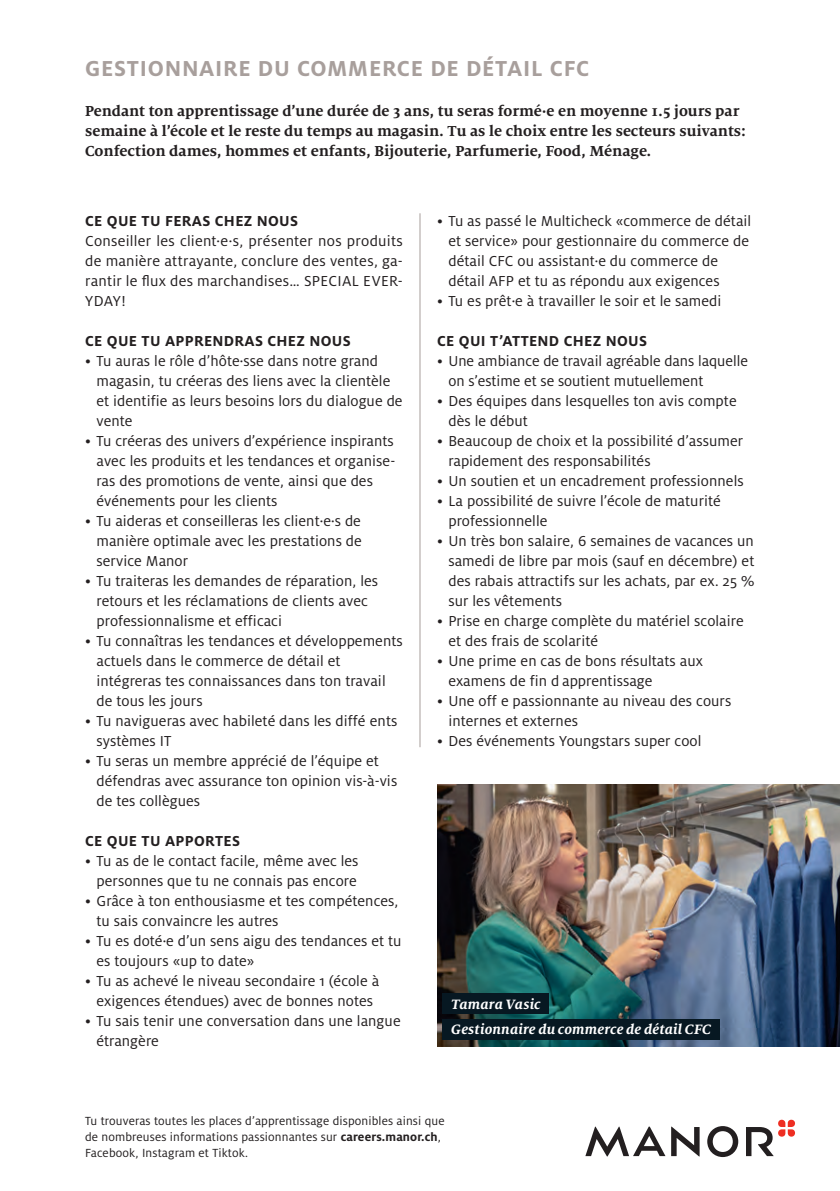
<style>
.page{position:relative;width:840px;height:1191px;background:#fff}
.page>*{position:absolute;margin:0;border:0;box-sizing:border-box;transform-origin:0 0}
.t1{font:700 24px "Milo OT";letter-spacing:.03em;color:#a89f9c}
.t2{font:16px/20px "Milo OT";letter-spacing:.005em;color:#231f20}
.t3{font:700 16px/20px "Milo Serif OT";color:#231f20}
.t4{font:700 16px "Milo OT";letter-spacing:.02em;color:#231f20}
.t5{font:italic 700 15px/25.6px "Milo Serif OT";letter-spacing:.01em;color:#fff}
.t6{font:13px/16px "Milo OT";letter-spacing:.01em;color:#231f20}
.s1{font-weight:700}
</style>
<div class="page">
<svg style="left:746px;top:1119px;width:48px;height:37px"></svg>
<svg style="left:707px;top:1126px;width:30px;height:31px"></svg>
<svg style="left:585px;top:1126px;width:114px;height:30px"></svg>
<img style="left:437px;top:784px;width:402px;height:262px">
<hr style="left:419px;top:213px;width:1px;height:534px;background:#a89f9c">
<div style="left:442px;top:993px;width:106px;height:21px;background:#071822"></div>
<div style="left:442px;top:1019px;width:277px;height:20px;background:#071822"></div>
<h1 class="t1" style="left:85px;top:55px;width:505px">GESTIONNAIRE DU COMMERCE DE DÉTAIL CFC</h1>
<p class="t3" style="left:85px;top:101px;width:662px">Pendant ton apprentissage d’une durée de 3 ans, tu seras formé·e en moyenne 1.5 jours par semaine à l’école et le reste du temps au magasin. Tu as le choix entre les secteurs suivants:<br>Confection dames, hommes et enfants, Bijouterie, Parfumerie, Food, Ménage.</p>
<p class="t4" style="left:85px;top:212px;width:214px">CE QUE TU FERAS CHEZ NOUS</p>
<p class="t2" style="left:85px;top:231px;width:319px;text-align:justify">Conseiller les client·e·s, présenter nos produits de manière attrayante, conclure des ventes, ga&shy;rantir le flux des marchandises… SPECIAL EVER-YDAY!</p>
<p class="t4" style="left:85px;top:332px;width:267px">CE QUE TU APPRENDRAS CHEZ NOUS</p>
<p class="t2" style="left:96px;top:351px;width:307px;text-indent:-11px">• Tu auras le rôle d’hôte·sse dans notre grand magasin, tu créeras des liens avec la clientèle et identifie as leurs besoins lors du dialogue de vente</p>
<p class="t2" style="left:96px;top:431px;width:300px;text-indent:-11px">• Tu créeras des univers d’expérience inspirants avec les produits et les tendances et organise&shy;ras des promotions de vente, ainsi que des événements pour les clients</p>
<p class="t2" style="left:96px;top:511px;width:267px;text-align:justify;text-indent:-11px">• Tu aideras et conseilleras les client·e·s de manière optimale avec les prestations de service Manor</p>
<p class="t2" style="left:96px;top:571px;width:283px;text-indent:-11px">• Tu traiteras les demandes de réparation, les retours et les réclamations de clients avec professionnalisme et efficaci</p>
<p class="t2" style="left:96px;top:631px;width:307px;text-indent:-11px">• Tu connaîtras les tendances et développements actuels dans le commerce de détail et intégreras tes connaissances dans ton travail de tous les jours</p>
<p class="t2" style="left:96px;top:711px;width:302px;text-indent:-11px">• Tu navigueras avec habileté dans les diffé ents systèmes IT</p>
<p class="t2" style="left:96px;top:751px;width:302px;text-indent:-11px">• Tu seras un membre apprécié de l’équipe et défendras avec assurance ton opinion vis-à-vis de tes collègues</p>
<p class="t4" style="left:85px;top:832px;width:156px">CE QUE TU APPORTES</p>
<p class="t2" style="left:85px;top:851px;width:275px;text-align:center">• Tu as de le contact facile, même avec les personnes que tu ne connais pas encore</p>
<p class="t2" style="left:96px;top:891px;width:303px;text-indent:-11px">• Grâce à ton enthousiasme et tes compétences, tu sais convaincre les autres</p>
<p class="t2" style="left:96px;top:931px;width:306px;text-indent:-11px">• Tu es doté·e d’un sens aigu des tendances et tu es toujours «up to date»</p>
<p class="t2" style="left:85px;top:971px;width:295px;text-align:center">• Tu as achevé le niveau secondaire 1 (école à exigences étendues) avec de bonnes notes</p>
<p class="t2" style="left:96px;top:1011px;width:305px;text-indent:-11px">• Tu sais tenir une conversation dans une langue étrangère</p>
<p class="t2" style="left:448px;top:211px;width:304px;text-indent:-11px">• Tu as passé le Multicheck «commerce de détail et service» pour gestionnaire du commerce de détail CFC ou assistant·e du commerce de détail AFP et tu as répondu aux exigences</p>
<p class="t2" style="left:437px;top:291px;width:286px">• Tu es prêt·e à travailler le soir et le samedi</p>
<p class="t4" style="left:437px;top:332px;width:211px">CE QUI T’ATTEND CHEZ NOUS</p>
<p class="t2" style="left:448px;top:351px;width:301px;text-indent:-11px">• Une ambiance de travail agréable dans laquelle on s’estime et se soutient mutuellement</p>
<p class="t2" style="left:448px;top:391px;width:289px;text-indent:-11px">• Des équipes dans lesquelles ton avis compte dès le début</p>
<p class="t2" style="left:448px;top:431px;width:296px;text-indent:-11px">• Beaucoup de choix et la possibilité d’assumer rapidement des responsabilités</p>
<p class="t2" style="left:437px;top:471px;width:308px">• Un soutien et un encadrement professionnels</p>
<p class="t2" style="left:448px;top:491px;width:274px;text-indent:-11px">• La possibilité de suivre l’école de maturité professionnelle</p>
<p class="t2" style="left:448px;top:531px;width:307px;text-align:justify;text-indent:-11px">• Un très bon salaire, 6 semaines de vacances un samedi de libre par mois (sauf en décembre) et des rabais attractifs sur les achats, par ex. 25 % sur les vêtements</p>
<p class="t2" style="left:448px;top:611px;width:297px;text-indent:-11px">• Prise en charge complète du matériel scolaire et des frais de scolarité</p>
<p class="t2" style="left:448px;top:651px;width:256px;text-indent:-11px">• Une prime en cas de bons résultats aux examens de fin d apprentissage</p>
<p class="t2" style="left:448px;top:691px;width:284px;text-indent:-11px">• Une off e passionnante au niveau des cours internes et externes</p>
<p class="t2" style="left:437px;top:731px;width:266px">• Des événements Youngstars super cool</p>
<p class="t5" style="left:451px;top:991px;width:261px">Tamara Vasic<br>Gestionnaire du commerce de détail CFC</p>
<p class="t6" style="left:85px;top:1113px;width:361px">Tu trouveras toutes les places d’apprentissage disponibles ainsi que de nombreuses informations passionnantes sur <span class="s1">careers.manor.ch</span>,<br>Facebook, Instagram et Tiktok.</p>
</div>
